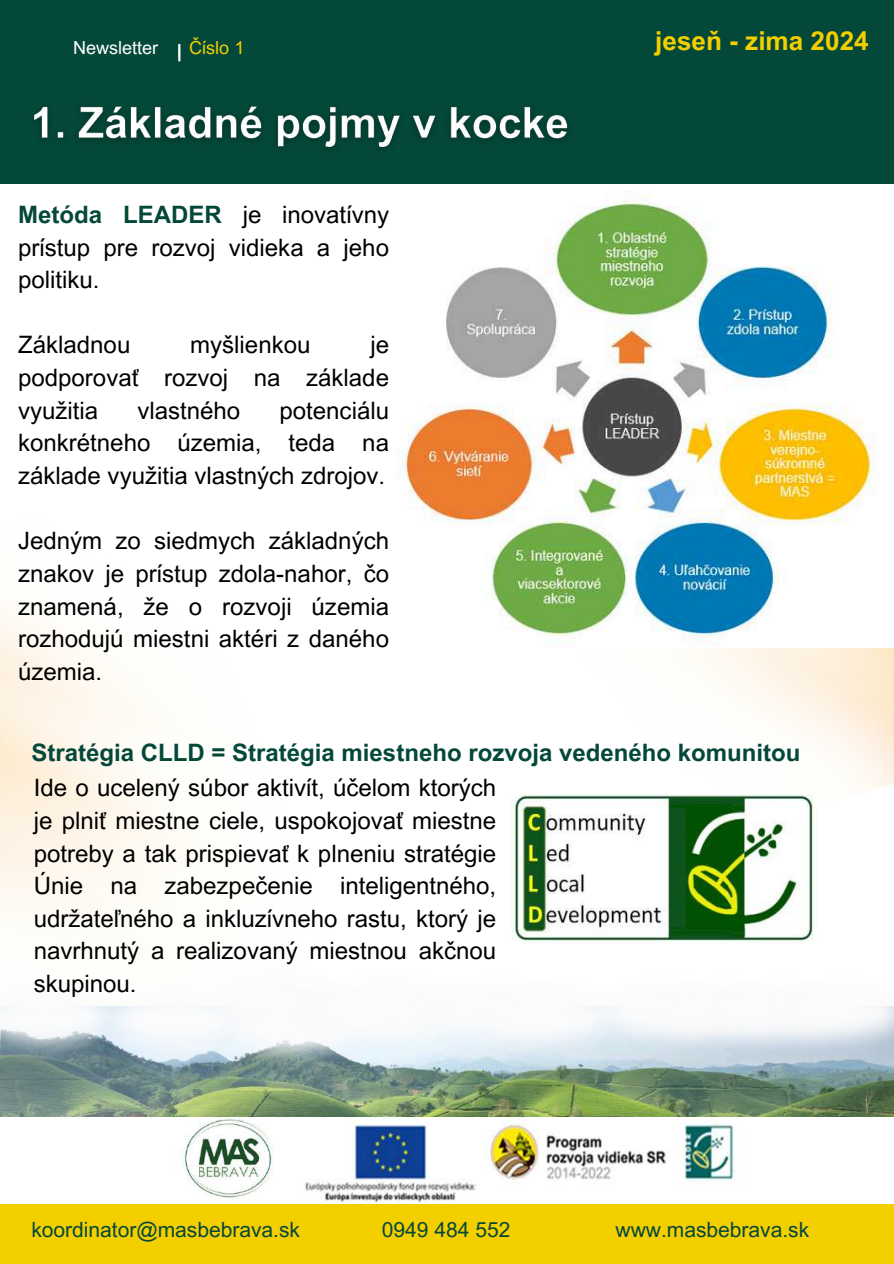
<style>
.page{position:relative;width:894px;height:1264px;background:#fff}
.page>*{position:absolute;margin:0;border:0;box-sizing:border-box;transform-origin:0 0}
.t1{font:700 26.1px "Arial MT Pro";color:#f4cf00}
.t2{font:24px/32.7px "Arial MT Pro";color:#000;text-align:justify}
.t3{font:700 24px "Arial MT Pro";color:#044839}
.t4{font:21px "Arial MT Pro";color:#044839}
.t5{font:18px "Arial MT Pro";color:#fff}
.t6{font:18px "Arial MT Pro";color:#f4cf00}
.s1{font-weight:700;color:#044839}
</style>
<div class="page">
<div style="left:0;top:0;width:893px;height:183px;background:#044839"></div>
<svg style="left:178px;top:44px;width:2px;height:17px"></svg>
<img style="left:0;top:1061px;width:893px;height:56px">
<div style="left:411px;top:962px;width:174px;height:99px;background:linear-gradient(to bottom,#fff,#e5eff8)"></div>
<svg style="left:462px;top:966px;width:174px;height:99px"></svg>
<div style="left:575px;top:962px;width:175px;height:99px;background:linear-gradient(to bottom,#fff,#d8e6ee)"></div>
<svg style="left:634px;top:962px;width:59px;height:99px"></svg>
<svg style="left:693px;top:962px;width:59px;height:99px"></svg>
<svg style="left:752px;top:1006px;width:141px;height:55px"></svg>
<svg style="left:0;top:966px;width:133px;height:99px"></svg>
<svg style="left:89px;top:971px;width:117px;height:99px;fill:#f6f8fb"></svg>
<div style="left:192px;top:954px;width:174px;height:99px;background:#fdfdfc"></div>
<svg style="left:206px;top:1006px;width:174px;height:69px"></svg>
<svg style="left:279px;top:962px;width:174px;height:99px"></svg>
<img style="left:182px;top:1117px;width:91px;height:81px">
<img style="left:305px;top:1117px;width:431px;height:86px">
<div style="left:0;top:1204px;width:893px;height:59px;background:#f4cf00"></div>
<img style="left:34px;top:106px;width:534px;height:42px">
<img style="left:512px;top:794px;width:304px;height:147px">
<img style="left:397px;top:195px;width:482px;height:452px">
<p class="t5" style="left:73px;top:41px;width:87px">Newsletter</p>
<p class="t6" style="left:189px;top:41px;width:57px">Číslo 1</p>
<p class="t1" style="left:655px;top:31px;width:215px">jeseň - zima 2024</p>
<p class="t2" style="left:18px;top:201px;width:372px"><span class="s1">Metóda LEADER</span> je inovatívny prístup pre rozvoj vidieka a jeho politiku.</p>
<p class="t2" style="left:18px;top:332px;width:114px">Základnou</p>
<p class="t2" style="left:190px;top:332px;width:121px">myšlienkou</p>
<p class="t2" style="left:18px;top:332px;width:372px;text-indent:352px">je podporovať rozvoj na základe využitia</p>
<p class="t2" style="left:18px;top:397px;width:372px;text-indent:261px">potenciálu konkrétneho územia, teda na základe využitia vlastných zdrojov.</p>
<p class="t2" style="left:137px;top:397px;width:104px">vlastného</p>
<p class="t2" style="left:18px;top:527px;width:372px">Jedným zo siedmych základných znakov je prístup zdola-nahor, čo znamená, že o rozvoji územia rozhodujú miestni aktéri z daného územia.</p>
<p class="t3" style="left:31px;top:744px;width:770px">Stratégia CLLD = Stratégia miestneho rozvoja vedeného komunitou</p>
<p class="t2" style="left:34px;top:774px;width:464px">Ide o ucelený súbor aktivít, účelom ktorých je plniť miestne ciele, uspokojovať miestne potreby a tak prispievať k plneniu stratégie Únie na zabezpečenie inteligentného, udržateľného a inkluzívneho rastu, ktorý je navrhnutý a realizovaný miestnou akčnou skupinou.</p>
<p class="t4" style="left:31px;top:1222px;width:270px">koordinator@masbebrava.sk</p>
<p class="t4" style="left:382px;top:1222px;width:130px">0949 484 552</p>
<p class="t4" style="left:615px;top:1222px;width:195px">www.masbebrava.sk</p>
</div>
